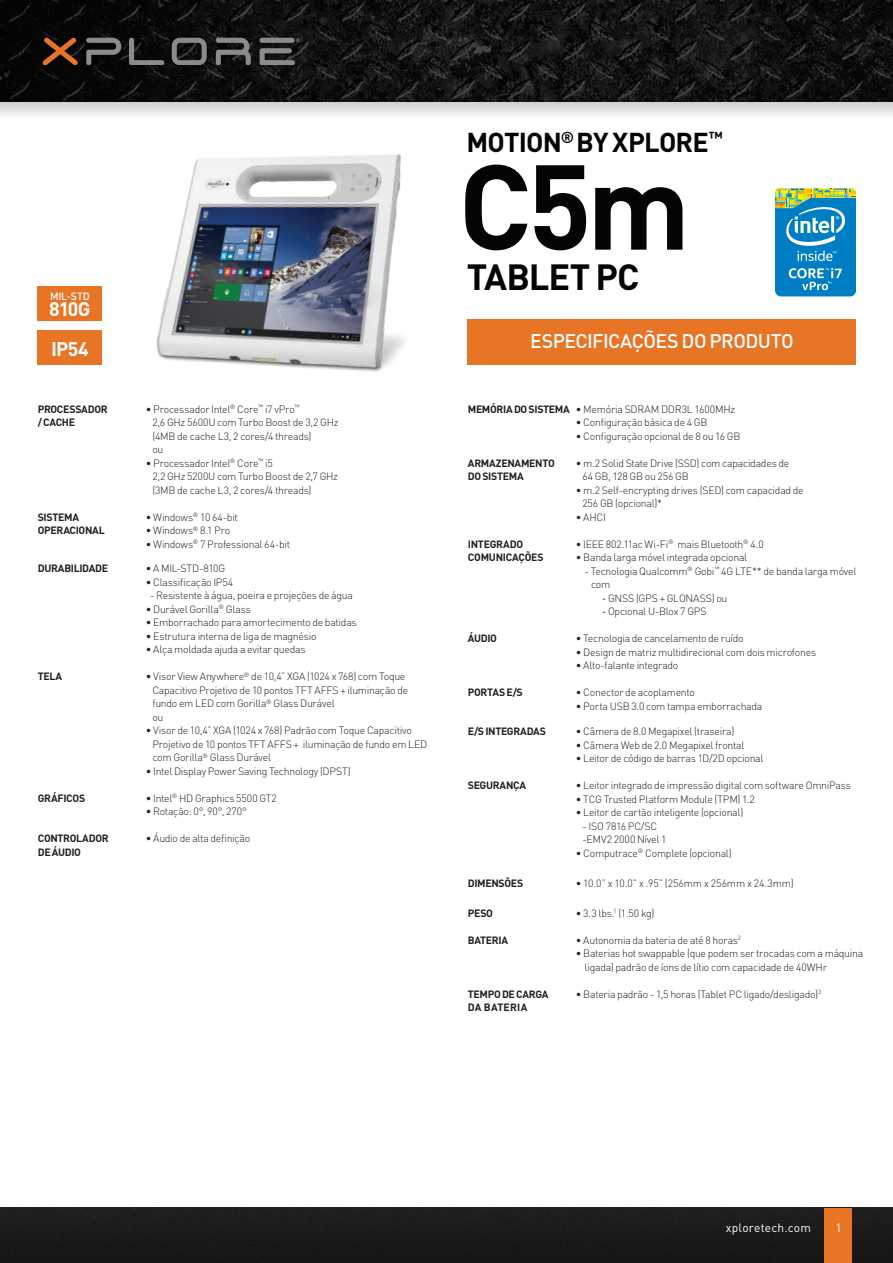
<style>
.page{position:relative;width:893px;height:1263px;background:#fff}
.page>*{position:absolute;margin:0;border:0;box-sizing:border-box;transform-origin:0 0}
.t1{font:700 118.5px "DIN";color:#040503}
.t2{font:700 36px "DIN";letter-spacing:-.025em;color:#040503}
.t3{font:700 27px "DIN";letter-spacing:-.03em;color:#040503}
.t4{font:500 19.5px "DIN";letter-spacing:-.025em;color:#fff}
.t5{font:700 19.5px/39.3px "DIN";letter-spacing:-.035em;color:#fff}
.t6{font:12px "DIN";letter-spacing:.015em;color:#fff}
.t7{font:300 10.5px/13.5px "DIN";letter-spacing:-.025em;color:#231f20}
.t8{font:700 10.5px "DIN";letter-spacing:-.03em;color:#231f20}
.t9{font:700 10.5px "DIN";letter-spacing:.02em;color:#231f20}
.t10{font:500 10.5px "DIN";letter-spacing:-.01em;color:#fff}
.t11{font:5.25px "Arial";color:#8b8a8d}
.s1{font-weight:700}
.s2{font-weight:400}
</style>
<div class="page">
<div style="left:0;top:1208px;width:893px;height:55px;background:#1a1a1a"></div>
<div style="left:824px;top:1208px;width:27px;height:55px;background:#e87425"></div>
<div style="left:0;top:0;width:893px;height:123px;background:#231f20;opacity:.21"></div>
<img style="left:0;top:0;width:893px;height:101px">
<svg style="left:172px;top:38px;width:35px;height:26px"></svg>
<svg style="left:86px;top:38px;width:35px;height:26px"></svg>
<svg style="left:129px;top:38px;width:35px;height:26px"></svg>
<svg style="left:43px;top:38px;width:35px;height:26px"></svg>
<svg style="left:216px;top:38px;width:35px;height:26px"></svg>
<svg style="left:259px;top:38px;width:36px;height:26px"></svg>
<div style="left:468px;top:319px;width:388px;height:46px;background:#e87425"></div>
<div style="left:38px;top:286px;width:64px;height:35px;background:#e87425"></div>
<div style="left:38px;top:330px;width:64px;height:35px;background:#e87425"></div>
<img style="left:156px;top:154px;width:248px;height:218px">
<svg style="left:775px;top:188px;width:81px;height:108px;background:#3797bd"></svg>
<p class="t10" style="left:50px;top:289px;width:41px">MIL-STD</p>
<h3 class="t5" style="left:49px;top:289px;width:43px">810G<br>IP54</h3>
<p class="t11" style="left:296px;top:36px;width:5px">®</p>
<p class="t8" style="left:38px;top:402px;width:71px">PROCESSADOR</p>
<p class="t7" style="left:146px;top:402px;width:155px">• Processador Intel<sup>®</sup> Core<sup>™</sup> i7 vPro<sup>™</sup></p>
<p class="t8" style="left:38px;top:415px;width:39px">/ CACHE</p>
<p class="t7" style="left:152px;top:416px;width:188px">2,6 GHz 5600U com Turbo Boost de 3,2 GHz (4MB de cache L3, 2 cores/4 threads)<br>ou</p>
<p class="t7" style="left:152px;top:456px;width:187px;text-indent:-7px">• Processador Intel<sup>®</sup> Core<sup>™</sup> i5<br>2,2 GHz 5200U com Turbo Boost de 2,7 GHz (3MB de cache L3, 2 cores/4 threads)</p>
<p class="t8" style="left:38px;top:510px;width:43px">SISTEMA</p>
<p class="t7" style="left:146px;top:510px;width:94px">• Windows<sup>®</sup> 10 64-bit</p>
<p class="t8" style="left:38px;top:523px;width:69px">OPERACIONAL</p>
<p class="t7" style="left:146px;top:524px;width:86px">• Windows<sup>®</sup> 8.1 Pro</p>
<p class="t7" style="left:146px;top:537px;width:146px">• Windows<sup>®</sup> 7 Professional 64-bit</p>
<p class="t8" style="left:38px;top:561px;width:72px">DURABILIDADE</p>
<p class="t7" style="left:146px;top:561px;width:81px">• A MIL-STD-810G</p>
<p class="t7" style="left:146px;top:575px;width:89px">• Classificação IP54</p>
<p class="t7" style="left:150px;top:588px;width:204px">- Resistente à água, poeira e projeções de água</p>
<p class="t7" style="left:146px;top:602px;width:107px">• Durável Gorilla<sup>®</sup> Glass</p>
<p class="t7" style="left:146px;top:615px;width:212px">• Emborrachado para amortecimento de batidas</p>
<p class="t7" style="left:146px;top:629px;width:172px">• Estrutura interna de liga de magnésio</p>
<p class="t7" style="left:146px;top:642px;width:161px">• Alça moldada ajuda a evitar quedas</p>
<p class="t8" style="left:38px;top:669px;width:26px">TELA</p>
<p class="t7" style="left:152px;top:669px;width:257px;text-indent:-7px">• Visor View Anywhere<sup>®</sup> de 10,4” XGA (1024 x 768) com Toque Capacitivo Projetivo de 10 pontos TFT AFFS + iluminação de fundo em LED com Gorilla<sup>®</sup> Glass Durável<br>ou</p>
<p class="t7" style="left:152px;top:723px;width:276px;text-indent:-7px">• Visor de 10,4” XGA (1024 x 768) Padrão com Toque Capacitivo<br>Projetivo de 10 pontos TFT AFFS + iluminação de fundo em LED com Gorilla<sup>®</sup> Glass Durável</p>
<p class="t7" style="left:146px;top:764px;width:206px">• Intel Display Power Saving Technology (DPST)</p>
<p class="t8" style="left:38px;top:791px;width:49px">GRÁFICOS</p>
<p class="t7" style="left:146px;top:791px;width:133px">• Intel<sup>®</sup> HD Graphics 5500 GT2</p>
<p class="t7" style="left:146px;top:804px;width:103px">• Rotação: 0°, 90°, 270°</p>
<p class="t8" style="left:38px;top:831px;width:72px">CONTROLADOR</p>
<p class="t7" style="left:146px;top:831px;width:106px">• Áudio de alta definição</p>
<p class="t8" style="left:38px;top:845px;width:45px">DE ÁUDIO</p>
<h3 class="t3" style="left:466px;top:124px;width:258px">MOTION<sup>®</sup> BY XPLORE<sup>™</sup></h3>
<h1 class="t1" style="left:458px;top:129px;width:234px">C5m</h1>
<h2 class="t2" style="left:467px;top:254px;width:174px">TABLET PC</h2>
<h3 class="t4" style="left:530px;top:329px;width:265px">ESPECIFICAÇÕES DO PRODUTO</h3>
<p class="t7" style="left:468px;top:402px;width:269px"><span class="s1">MEMÓRIA DO SISTEMA</span> • Memória SDRAM DDR3L 1600MHz</p>
<p class="t7" style="left:576px;top:416px;width:133px">• Configuração básica de 4 GB</p>
<p class="t7" style="left:576px;top:429px;width:166px">• Configuração opcional de 8 ou 16 GB</p>
<p class="t8" style="left:468px;top:456px;width:88px">ARMAZENAMENTO</p>
<p class="t7" style="left:576px;top:456px;width:215px">• m.2 Solid State Drive (SSD) com capacidades de</p>
<p class="t8" style="left:468px;top:469px;width:57px">DO SISTEMA</p>
<p class="t7" style="left:582px;top:470px;width:108px">64 GB, 128 GB ou 256 GB</p>
<p class="t7" style="left:582px;top:483px;width:223px;text-indent:-7px">• m.2 Self-encrypting drives (SED) com capacidad de<br>256 GB (opcional)*</p>
<p class="t7" style="left:576px;top:510px;width:32px">• AHCI</p>
<p class="t8" style="left:468px;top:537px;width:57px">INTEGRADO</p>
<p class="t7" style="left:576px;top:537px;width:189px">• IEEE 802.11ac Wi-Fi<sup>®</sup> mais Bluetooth<sup>®</sup> 4.0</p>
<p class="t8" style="left:468px;top:550px;width:77px">COMUNICAÇÕES</p>
<p class="t7" style="left:576px;top:551px;width:173px">• Banda larga móvel integrada opcional</p>
<p class="t7" style="left:591px;top:564px;width:267px;text-indent:-7px">- Tecnologia Qualcomm<sup>®</sup> Gobi<sup>™</sup> 4G LTE** de banda larga móvel com</p>
<p class="t7" style="left:602px;top:591px;width:127px"><span class="s2">-</span> GNSS (GPS + GLONASS) ou</p>
<p class="t7" style="left:602px;top:605px;width:106px"><span class="s2">-</span> Opcional U-Blox 7 GPS</p>
<p class="t8" style="left:468px;top:631px;width:31px">ÁUDIO</p>
<p class="t7" style="left:576px;top:632px;width:169px">• Tecnologia de cancelamento de ruído</p>
<p class="t7" style="left:576px;top:645px;width:242px">• Design de matriz multidirecional com dois microfones</p>
<p class="t7" style="left:576px;top:659px;width:104px">• Alto-falante integrado</p>
<p class="t8" style="left:468px;top:685px;width:56px">PORTAS E/S</p>
<p class="t7" style="left:576px;top:686px;width:121px">• Conector de acoplamento</p>
<p class="t7" style="left:576px;top:699px;width:188px">• Porta USB 3.0 com tampa emborrachada</p>
<p class="t8" style="left:468px;top:724px;width:80px">E/S INTEGRADAS</p>
<p class="t7" style="left:576px;top:725px;width:160px">• Câmera de 8.0 Megapixel (traseira)</p>
<p class="t7" style="left:576px;top:738px;width:170px">• Câmera Web de 2.0 Megapixel frontal</p>
<p class="t7" style="left:576px;top:752px;width:189px">• Leitor de código de barras 1D/2D opcional</p>
<p class="t8" style="left:468px;top:778px;width:60px">SEGURANÇA</p>
<p class="t7" style="left:576px;top:779px;width:277px">• Leitor integrado de impressão digital com software OmniPass</p>
<p class="t7" style="left:576px;top:792px;width:180px">• TCG Trusted Platform Module (TPM) 1.2</p>
<p class="t7" style="left:576px;top:806px;width:169px">• Leitor de cartão inteligente (opcional)</p>
<p class="t7" style="left:582px;top:819px;width:86px">- ISO 7816 PC/SC -EMV2 2000 Nível 1</p>
<p class="t7" style="left:576px;top:846px;width:157px">• Computrace<sup>®</sup> Complete (opcional)</p>
<p class="t8" style="left:468px;top:876px;width:57px">DIMENSÕES</p>
<p class="t7" style="left:576px;top:876px;width:219px">• 10.0” x 10.0” x .95” (256mm x 256mm x 24.3mm)</p>
<p class="t8" style="left:468px;top:906px;width:27px">PESO</p>
<p class="t7" style="left:576px;top:906px;width:80px">• 3.3 lbs.<sup>1</sup> (1.50 kg)</p>
<p class="t8" style="left:468px;top:933px;width:42px">BATERIA</p>
<p class="t7" style="left:576px;top:933px;width:167px">• Autonomia da bateria de até 8 horas<sup>2</sup></p>
<p class="t7" style="left:585px;top:947px;width:280px;text-indent:-9px">• Baterias hot swappable (que podem ser trocadas com a máquina ligada) padrão de íons de lítio com capacidade de 40WHr</p>
<p class="t8" style="left:468px;top:987px;width:82px">TEMPO DE CARGA</p>
<p class="t7" style="left:576px;top:987px;width:247px">• Bateria padrão - 1,5 horas (Tablet PC ligado/desligado)<sup>3</sup></p>
<p class="t9" style="left:468px;top:1000px;width:61px">DA BATERIA</p>
<p class="t6" style="left:726px;top:1220px;width:87px">xploretech.com</p>
<p class="t6" style="left:835px;top:1220px;width:8px">1</p>
</div>
